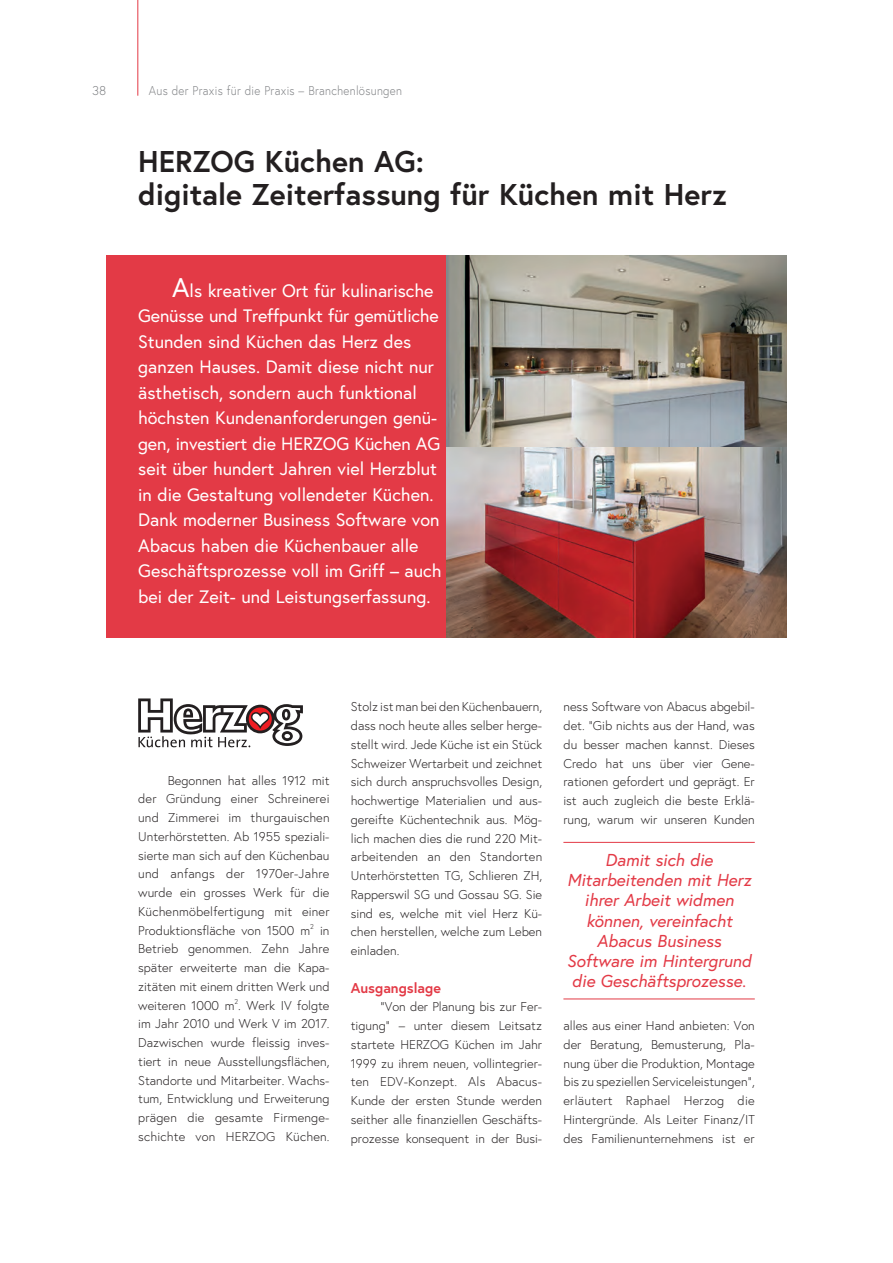
<style>
.page{position:relative;width:893px;height:1263px;background:#fff}
.page>*{position:absolute;margin:0;border:0;box-sizing:border-box;transform-origin:0 0}
.t1{font:700 30px/33px "Europa";color:#231f20}
.t2{font:18px/25.5px "Europa";color:#fff}
.t3{font:italic 17.25px/20.2px "Europa";color:#e33a46;text-align:center}
.t4{font:700 14.25px "Europa";color:#e33a46}
.t5{font:300 12.75px/18.8px "Europa";color:#231f20}
.t6{font:300 12.75px "Europa";letter-spacing:.025em;color:#808285;scale:.9 1}
.t7{font:300 12.75px "Europa";letter-spacing:.025em;color:#808285}
.t8{font:300 7.05px "Europa";color:#231f20}
.s1{font-size:27px}
</style>
<div class="page">
<div style="left:106px;top:255px;width:340px;height:383px;background:#e33a46"></div>
<hr style="left:137px;top:0;width:1px;height:96px;background:#e33a46">
<hr style="left:563px;top:842px;width:192px;height:1px;background:#e33a46">
<hr style="left:563px;top:998px;width:192px;height:1px;background:#e33a46">
<svg style="left:138px;top:698px;width:165px;height:49px"></svg>
<img style="left:446px;top:446px;width:341px;height:192px">
<svg style="left:446px;top:255px;width:341px;height:191px;background:#98958b"></svg>
<p class="t7" style="left:92px;top:83px;width:16px">38</p>
<p class="t6" style="left:149px;top:83px;width:283px">Aus der Praxis für die Praxis – Branchenlösungen</p>
<h1 class="t1" style="left:138px;top:144px;width:590px">HERZOG Küchen AG:<br>digitale Zeiterfassung für Küchen mit Herz</h1>
<p class="t2" style="left:138px;top:278px;width:305px;text-indent:34px"><span class="s1">A</span>ls kreativer Ort für kulinarische Genüsse und Treffpunkt für gemütliche Stunden sind Küchen das Herz des ganzen Hauses. Damit diese nicht nur ästhetisch, sondern auch funktional höchsten Kundenanforderungen genü&shy;gen, investiert die HERZOG Küchen AG seit über hundert Jahren viel Herzblut in die Gestaltung vollendeter Küchen.<br>Dank moderner Business Software von Abacus haben die Küchenbauer alle Geschäftsprozesse voll im Griff – auch bei der Zeit- und Leistungserfassung.</p>
<p class="t5" style="left:138px;top:771px;width:193px;text-align:justify;text-indent:30px">Begonnen hat alles 1912 mit der Gründung einer Schreinerei und Zimmerei im thurgauischen Unterhörstetten. Ab 1955 speziali&shy;sierte man sich auf den Küchenbau und anfangs der 1970er-Jahre wurde ein grosses Werk für die Küchenmöbelfertigung mit einer Produktionsfläche von 1500 m</p>
<p class="t8" style="left:310px;top:922px;width:5px">2</p>
<p class="t5" style="left:138px;top:921px;width:193px;text-align:justify;text-indent:182px">in Betrieb genommen. Zehn Jahre später erweiterte man die Kapa&shy;zitäten mit einem dritten Werk und weiteren 1000 m . Werk IV folgte</p>
<p class="t8" style="left:234px;top:997px;width:5px">2</p>
<p class="t5" style="left:138px;top:1015px;width:193px;text-align:justify">im Jahr 2010 und Werk V im 2017.<br>Dazwischen wurde fleissig inves&shy;tiert in neue Ausstellungsflächen, Standorte und Mitarbeiter. Wachs&shy;tum, Entwicklung und Erweiterung prägen die gesamte Firmenge&shy;schichte von HERZOG Küchen.</p>
<p class="t5" style="left:351px;top:698px;width:193px">Stolz ist man bei den Küchenbauern, dass noch heute alles selber herge&shy;stellt wird. Jede Küche ist ein Stück<br>Schweizer Wertarbeit und zeichnet sich durch anspruchsvolles Design, hochwertige Materialien und aus&shy;gereifte Küchentechnik aus. Mög&shy;lich machen dies die rund 220 Mit-- arbeitenden an den Standorten<br>Unterhörstetten TG, Schlieren ZH,<br>Rapperswil SG und Gossau SG. Sie sind es, welche mit viel Herz Kü-- chen herstellen, welche zum Leben einladen.</p>
<p class="t4" style="left:351px;top:978px;width:92px">Ausgangslage</p>
<p class="t5" style="left:351px;top:997px;width:193px;text-indent:30px">"Von der Planung bis zur Fer-- tigung" – unter diesem Leitsatz startete HERZOG Küchen im Jahr<br>1999 zu ihrem neuen, vollintegrier&shy;ten EDV-Konzept. Als Abacus-<br>Kunde der ersten Stunde werden seither alle finanziellen Geschäfts&shy;prozesse konsequent in der Busi-</p>
<p class="t5" style="left:563px;top:697px;width:193px">ness Software von Abacus abgebil&shy;det. "Gib nichts aus der Hand, was du besser machen kannst. Dieses<br>Credo hat uns über vier Gene&shy;rationen gefordert und geprägt. Er ist auch zugleich die beste Erklä-- rung, warum wir unseren Kunden</p>
<h3 class="t3" style="left:567px;top:850px;width:186px">Damit sich die<br>Mitarbeitenden mit Herz ihrer Arbeit widmen können, vereinfacht<br>Abacus Business<br>Software im Hintergrund die Geschäftsprozesse.</h3>
<p class="t5" style="left:563px;top:1016px;width:193px">alles aus einer Hand anbieten: Von der Beratung, Bemusterung, Pla-- nung über die Produktion, Montage bis zu speziellen Serviceleistungen", erläutert Raphael Herzog die Hintergründe. Als Leiter Finanz/IT des Familienunternehmens ist er</p>
</div>
